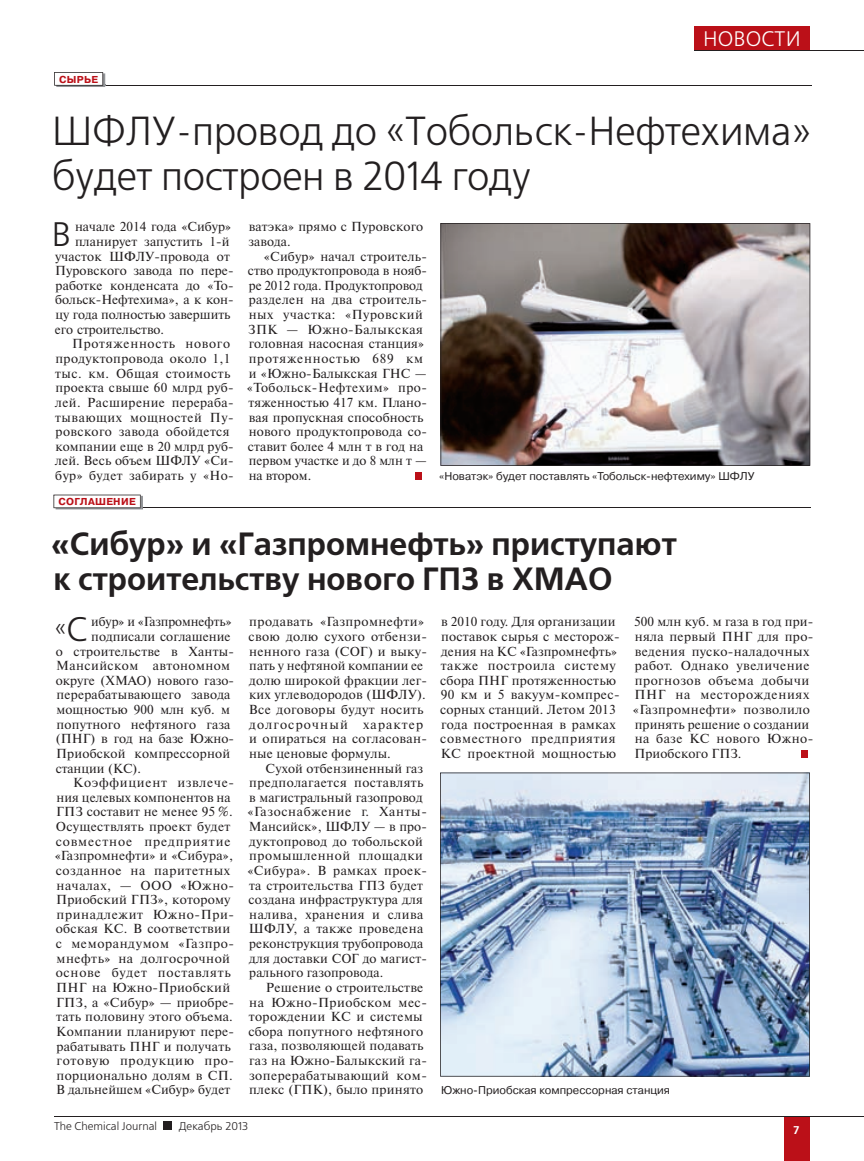
<style>
.page{position:relative;width:864px;height:1161px;background:#fff}
.page>*{position:absolute;margin:0;border:0;box-sizing:border-box;transform-origin:0 0}
.t1{font:40.5px/45px "Free Set C";letter-spacing:-.01em;color:#231f20}
.t2{font:33.9px "Free Set C";color:#231f20}
.t3{font:700 32.1px/34.5px "Free Set C";color:#231f20}
.t4{font:23.4px "Free Set C";color:#231f20}
.t5{font:21px "Free Set C";letter-spacing:.005em;color:#fff}
.t6{font:13.05px/14.7px "Newton C";letter-spacing:.02em;color:#231f20}
.t7{font:13.05px "Newton C";color:#231f20}
.t8{font:13.05px "Newton C";letter-spacing:.04em;color:#231f20}
.t9{font:13.05px "Newton C";letter-spacing:.055em;color:#231f20}
.t10{font:13.05px "Newton C";letter-spacing:.045em;color:#231f20}
.t11{font:13.05px "Newton C";letter-spacing:.065em;color:#231f20}
.t12{font:13.05px "Newton C";letter-spacing:.06em;color:#231f20}
.t13{font:13.05px "Newton C";letter-spacing:-.005em;color:#231f20}
.t14{font:13.05px "Newton C";letter-spacing:.05em;color:#231f20}
.t15{font:11.25px "Pragmatica C";color:#231f20}
.t16{font:11.25px "Free Set C";color:#231f20}
.t17{font:700 11.25px "Free Set C";color:#fff}
.t18{font:700 10.05px "Pragmatica C";letter-spacing:.03em;color:#bb1018}
.s1{font-size:34.05px}
</style>
<div class="page">
<hr style="left:103px;top:85px;width:708px;height:1px;background:#231f20">
<img style="left:56px;top:86px;width:49px;height:1px">
<svg style="left:54px;top:72px;width:51px;height:14px"></svg>
<div style="left:415px;top:473px;width:7px;height:7px;background:#bb1018"></div>
<img style="left:440px;top:223px;width:370px;height:243px">
<hr style="left:141px;top:507px;width:669px;height:1px;background:#231f20">
<img style="left:55px;top:508px;width:88px;height:1px">
<svg style="left:53px;top:495px;width:90px;height:13px"></svg>
<div style="left:801px;top:751px;width:7px;height:7px;background:#bb1018"></div>
<img style="left:440px;top:772px;width:369px;height:304px">
<div style="left:783px;top:1116px;width:26px;height:45px;background:#bb1018"></div>
<hr style="left:54px;top:1116px;width:755px;height:1px;background:#231f20">
<hr style="left:809px;top:1116px;width:54px;height:1px;background:#231f20">
<div style="left:164px;top:1121px;width:8px;height:9px;background:#231f20"></div>
<div style="left:694px;top:27px;width:115px;height:23px;background:#bb1018"></div>
<hr style="left:694px;top:50px;width:115px;height:1px;background:#231f20">
<hr style="left:809px;top:50px;width:54px;height:1px;background:#231f20">
<h3 class="t5" style="left:703px;top:30px;width:99px">НОВОСТИ</h3>
<p class="t18" style="left:59px;top:76px;width:40px">СЫРЬЕ</p>
<h1 class="t1" style="left:52px;top:112px;width:761px">ШФЛУ-провод до «Тобольск-Нефтехима» будет построен в 2014 году</h1>
<h2 class="t2" style="left:52px;top:221px;width:21px">В</h2>
<p class="t7" style="left:75px;top:222px;width:157px">начале 2014 года «Сибур»</p>
<p class="t6" style="left:248px;top:221px;width:176px">ватэка» прямо с Пуровского завода.</p>
<p class="t6" style="left:247px;top:250px;width:181px;text-indent:17px">«Сибур» начал строитель&shy;ство продуктопровода в нояб&shy;ре 2012 года. Продуктопровод разделен на два строитель&shy;ных участка: «Пуровский<br>ЗПК — Южно-Балыкская головная насосная станция» протяженностью 689 км и «Южно-Балыкская ГНС — «Тобольск-Нефтехим» про&shy;тяженностью 417 км. Плано&shy;вая пропускная способность нового продуктопровода со&shy;ставит более 4 млн т в год на первом участке и до 8 млн т — на втором.</p>
<p class="t6" style="left:75px;top:235px;width:156px">планирует запустить 1-й</p>
<p class="t6" style="left:55px;top:250px;width:176px">участок ШФЛУ-провода от</p>
<p class="t6" style="left:55px;top:264px;width:180px">Пуровского завода по пере-</p>
<p class="t6" style="left:56px;top:279px;width:179px">работке конденсата до «То-</p>
<p class="t7" style="left:55px;top:295px;width:180px">больск-Нефтехима», а к кон-</p>
<p class="t7" style="left:55px;top:310px;width:176px">цу года полностью завершить</p>
<p class="t7" style="left:55px;top:325px;width:110px">его строительство.</p>
<p class="t9" style="left:72px;top:339px;width:159px">Протяженность нового</p>
<p class="t6" style="left:55px;top:352px;width:176px">продуктопровода около 1,1</p>
<p class="t6" style="left:55px;top:367px;width:176px">тыс. км. Общая стоимость</p>
<p class="t6" style="left:55px;top:381px;width:180px">проекта свыше 60 млрд руб-</p>
<p class="t6" style="left:55px;top:396px;width:180px">лей. Расширение перераба-</p>
<p class="t8" style="left:55px;top:412px;width:180px">тывающих мощностей Пу-</p>
<p class="t6" style="left:56px;top:425px;width:175px">ровского завода обойдется</p>
<p class="t6" style="left:55px;top:440px;width:179px">компании еще в 20 млрд руб-</p>
<p class="t6" style="left:55px;top:455px;width:180px">лей. Весь объем ШФЛУ «Си-</p>
<p class="t6" style="left:55px;top:469px;width:180px">бур» будет забирать у «Но-</p>
<p class="t15" style="left:439px;top:471px;width:316px">«Новатэк» будет поставлять «Тобольск-нефтехиму» ШФЛУ</p>
<p class="t18" style="left:58px;top:498px;width:79px">СОГЛАШЕНИЕ</p>
<h3 class="t3" style="left:51px;top:529px;width:627px">«Сибур» и «Газпромнефть» приступают к строительству нового ГПЗ в ХМАО</h3>
<h3 class="t4" style="left:55px;top:619px;width:34px">«<span class="s1">С</span></h3>
<p class="t13" style="left:91px;top:617px;width:142px">ибур» и «Газпромнефть»</p>
<p class="t6" style="left:248px;top:615px;width:180px">продавать «Газпромнефти» свою долю сухого отбензи&shy;ненного газа (СОГ) и выку&shy;пать у нефтяной компании ее долю широкой фракции лег&shy;ких углеводородов (ШФЛУ).<br>Все договоры будут носить долгосрочный характер и опираться на согласован&shy;ные ценовые формулы.</p>
<p class="t6" style="left:247px;top:762px;width:181px;text-indent:18px">Сухой отбензиненный газ предполагается поставлять в магистральный газопровод «Газоснабжение г. Ханты-<br>Мансийск», ШФЛУ — в про&shy;дуктопровод до тобольской промышленной площадки «Сибура». В рамках проек&shy;та строительства ГПЗ будет создана инфраструктура для налива, хранения и слива<br>ШФЛУ, а также проведена реконструкция трубопровода для доставки СОГ до магист&shy;рального газопровода.</p>
<p class="t6" style="left:248px;top:981px;width:180px;text-indent:18px">Решение о строительстве на Южно-Приобском мес&shy;торождении КС и системы сбора попутного нефтяного газа, позволяющей подавать газ на Южно-Балыкский га&shy;зоперерабатывающий ком&shy;плекс (ГПК), было принято</p>
<p class="t6" style="left:440px;top:615px;width:181px">в 2010 году. Для организации поставок сырья с месторож&shy;дения на КС «Газпромнефть» также построила систему сбора ПНГ протяженностью<br>90 км и 5 вакуум-компрес&shy;сорных станций. Летом 2013 года построенная в рамках совместного предприятия<br>КС проектной мощностью</p>
<p class="t6" style="left:632px;top:615px;width:182px">500 млн куб. м газа в год при&shy;няла первый ПНГ для про&shy;ведения пуско-наладочных работ. Однако увеличение прогнозов объема добычи<br>ПНГ на месторождениях «Газпромнефти» позволило принять решение о создании на базе КС нового Южно-<br>Приобского ГПЗ.</p>
<p class="t7" style="left:91px;top:632px;width:141px">подписали соглашение</p>
<p class="t6" style="left:56px;top:645px;width:180px">о строительстве в Ханты-</p>
<p class="t6" style="left:56px;top:659px;width:175px">Мансийском автономном</p>
<p class="t6" style="left:56px;top:674px;width:180px">округе (ХМАО) нового газо-</p>
<p class="t6" style="left:56px;top:689px;width:175px">перерабатывающего завода</p>
<p class="t6" style="left:56px;top:703px;width:175px">мощностью 900 млн куб. м</p>
<p class="t6" style="left:56px;top:718px;width:175px">попутного нефтяного газа</p>
<p class="t6" style="left:56px;top:732px;width:180px">(ПНГ) в год на базе Южно-</p>
<p class="t6" style="left:56px;top:747px;width:175px">Приобской компрессорной</p>
<p class="t7" style="left:56px;top:763px;width:87px">станции (КС).</p>
<p class="t9" style="left:73px;top:778px;width:162px">Коэффициент извлече-</p>
<p class="t6" style="left:56px;top:791px;width:175px">ния целевых компонентов на</p>
<p class="t6" style="left:56px;top:806px;width:178px">ГПЗ составит не менее 95 %.</p>
<p class="t6" style="left:56px;top:820px;width:176px">Осуществлять проект будет</p>
<p class="t11" style="left:56px;top:836px;width:176px">совместное предприятие</p>
<p class="t6" style="left:55px;top:849px;width:180px">«Газпромнефти» и «Сибура»,</p>
<p class="t10" style="left:56px;top:866px;width:176px">созданное на паритетных</p>
<p class="t8" style="left:56px;top:880px;width:179px">началах, — ООО «Южно-</p>
<p class="t6" style="left:56px;top:893px;width:176px">Приобский ГПЗ», которому</p>
<p class="t14" style="left:56px;top:910px;width:179px">принадлежит Южно-При-</p>
<p class="t6" style="left:56px;top:923px;width:176px">обская КС. В соответствии</p>
<p class="t10" style="left:56px;top:939px;width:180px">с меморандумом «Газпро-</p>
<p class="t8" style="left:56px;top:953px;width:175px">мнефть» на долгосрочной</p>
<p class="t12" style="left:56px;top:968px;width:176px">основе будет поставлять</p>
<p class="t6" style="left:56px;top:981px;width:175px">ПНГ на Южно-Приобский</p>
<p class="t6" style="left:56px;top:996px;width:179px">ГПЗ, а «Сибур» — приобре-</p>
<p class="t6" style="left:56px;top:1010px;width:178px">тать половину этого объема.</p>
<p class="t6" style="left:56px;top:1025px;width:179px">Компании планируют пере-</p>
<p class="t6" style="left:57px;top:1040px;width:175px">рабатывать ПНГ и получать</p>
<p class="t9" style="left:56px;top:1056px;width:179px">готовую продукцию про-</p>
<p class="t6" style="left:56px;top:1069px;width:178px">порционально долям в СП.</p>
<p class="t6" style="left:56px;top:1083px;width:176px">В дальнейшем «Сибур» будет</p>
<p class="t15" style="left:441px;top:1085px;width:230px">Южно-Приобская компрессорная станция</p>
<p class="t16" style="left:54px;top:1121px;width:104px">The Chemical Journal</p>
<p class="t16" style="left:179px;top:1121px;width:71px">Декабрь 2013</p>
<p class="t17" style="left:793px;top:1125px;width:7px">7</p>
</div>
